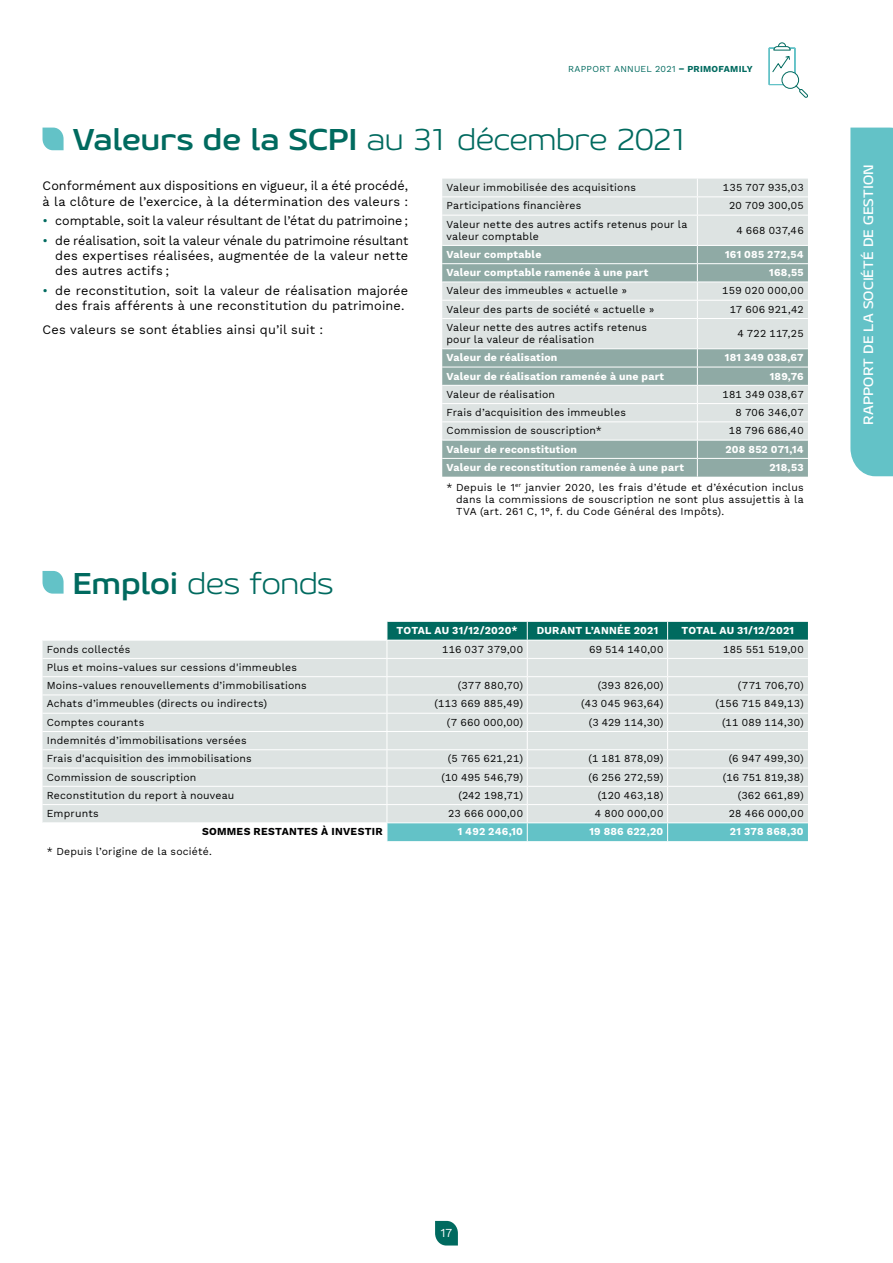
<style>
.page{position:relative;width:893px;height:1263px;background:#fff}
.page>*{position:absolute;margin:0;border:0;box-sizing:border-box;transform-origin:0 0}
.t1{font:300 30px "Geon Expanded";letter-spacing:-.01em;color:#006a5f}
.t2{font:500 13.5px "Geon Expanded";letter-spacing:.005em;color:#fff}
.t3{font:12.75px/15.3px "Work Sans";letter-spacing:.01em;color:#000}
.t4{font:12px "Work Sans";color:#fff}
.t5{font:10.5px/12px "Work Sans";letter-spacing:.02em;color:#000}
.t6{font:700 10.5px "Work Sans";letter-spacing:.02em;color:#fff}
.t7{font:700 10.5px "Work Sans";letter-spacing:.025em;color:#000}
.t8{font:9px "Work Sans";letter-spacing:.03em;color:#006a5f}
.s1{font-weight:700}
.s2{color:#006a5f}
.s3{font-weight:700;color:#fff}
</style>
<div class="page">
<div style="left:850px;top:128px;width:43px;height:348px;background:#63c2c7"></div>
<svg style="left:435px;top:1221px;width:23px;height:24px"></svg>
<svg style="left:768px;top:42px;width:40px;height:56px"></svg>
<svg style="left:43px;top:571px;width:21px;height:23px"></svg>
<div style="left:43px;top:641px;width:344px;height:181px;background:#dde3e2"></div>
<hr style="left:43px;top:658px;width:344px;height:1px;background:#fff">
<hr style="left:43px;top:676px;width:344px;height:1px;background:#fff">
<hr style="left:43px;top:694px;width:344px;height:1px;background:#fff">
<hr style="left:43px;top:713px;width:344px;height:1px;background:#fff">
<hr style="left:43px;top:731px;width:344px;height:1px;background:#fff">
<hr style="left:43px;top:749px;width:344px;height:1px;background:#fff">
<hr style="left:43px;top:768px;width:344px;height:1px;background:#fff">
<hr style="left:43px;top:786px;width:344px;height:1px;background:#fff">
<hr style="left:43px;top:804px;width:344px;height:1px;background:#fff">
<svg style="left:387px;top:622px;width:421px;height:219px;background:#c3d8d6"></svg>
<svg style="left:43px;top:128px;width:21px;height:22px"></svg>
<div style="left:442px;top:179px;width:366px;height:66px;background:#dde3e2"></div>
<svg style="left:442px;top:246px;width:366px;height:231px;background:#b9c8c6"></svg>
<hr style="left:442px;top:196px;width:255px;height:1px;background:#fff">
<hr style="left:697px;top:196px;width:111px;height:1px;background:#fff">
<svg style="left:697px;top:179px;width:1px;height:36px"></svg>
<hr style="left:442px;top:215px;width:255px;height:1px;background:#fff">
<hr style="left:697px;top:215px;width:111px;height:1px;background:#fff">
<hr style="left:697px;top:215px;width:1px;height:30px;background:#fff">
<hr style="left:442px;top:263px;width:255px;height:1px;background:#fff">
<hr style="left:697px;top:263px;width:111px;height:1px;background:#fff">
<hr style="left:442px;top:282px;width:255px;height:1px;background:#fff">
<hr style="left:697px;top:282px;width:111px;height:1px;background:#fff">
<hr style="left:442px;top:300px;width:255px;height:1px;background:#fff">
<hr style="left:697px;top:300px;width:111px;height:1px;background:#fff">
<hr style="left:442px;top:318px;width:255px;height:1px;background:#fff">
<hr style="left:697px;top:318px;width:111px;height:1px;background:#fff">
<hr style="left:442px;top:348px;width:255px;height:1px;background:#fff">
<hr style="left:697px;top:348px;width:111px;height:1px;background:#fff">
<hr style="left:442px;top:367px;width:255px;height:1px;background:#fff">
<hr style="left:697px;top:367px;width:111px;height:1px;background:#fff">
<hr style="left:442px;top:385px;width:255px;height:1px;background:#fff">
<hr style="left:697px;top:385px;width:111px;height:1px;background:#fff">
<hr style="left:442px;top:403px;width:255px;height:1px;background:#fff">
<hr style="left:697px;top:403px;width:111px;height:1px;background:#fff">
<hr style="left:442px;top:421px;width:255px;height:1px;background:#fff">
<hr style="left:697px;top:421px;width:111px;height:1px;background:#fff">
<hr style="left:442px;top:440px;width:255px;height:1px;background:#fff">
<hr style="left:697px;top:440px;width:111px;height:1px;background:#fff">
<hr style="left:442px;top:458px;width:255px;height:1px;background:#fff">
<hr style="left:697px;top:458px;width:111px;height:1px;background:#fff">
<svg style="left:697px;top:246px;width:1px;height:231px"></svg>
<p class="t8" style="left:568px;top:62px;width:186px">RAPPORT ANNUEL 2021 <span class="s1">– PRIMOFAMILY</span></p>
<h1 class="t1" style="left:73px;top:120px;width:618px"><span class="s1">Valeurs de la SCPI</span> au 31 décembre 2021</h1>
<p class="t3" style="left:43px;top:178px;width:367px">Conformément aux dispositions en vigueur, il a été procédé, à la clôture de l’exercice, à la détermination des valeurs :</p>
<p class="t3" style="left:43px;top:213px;width:367px"><span class="s2">•</span> comptable, soit la valeur résultant de l’état du patrimoine ;</p>
<p class="t3" style="left:55px;top:232px;width:355px;text-align:justify;text-indent:-13px"><span class="s2">•</span> de réalisation, soit la valeur vénale du patrimoine résultant des expertises réalisées, augmentée de la valeur nette des autres actifs ;</p>
<p class="t3" style="left:43px;top:282px;width:367px;text-align:right"><span class="s2">•</span> de reconstitution, soit la valeur de réalisation majorée des frais afférents à une reconstitution du patrimoine.</p>
<p class="t3" style="left:43px;top:322px;width:282px">Ces valeurs se sont établies ainsi qu’il suit :</p>
<p class="t5" style="left:446px;top:181px;width:191px">Valeur immobilisée des acquisitions</p>
<p class="t5" style="left:723px;top:181px;width:82px">135 707 935,03</p>
<p class="t5" style="left:446px;top:199px;width:136px">Participations financières</p>
<p class="t5" style="left:729px;top:199px;width:76px">20 709 300,05</p>
<p class="t5" style="left:446px;top:218px;width:242px">Valeur nette des autres actifs retenus pour la valeur comptable</p>
<p class="t5" style="left:736px;top:224px;width:69px">4 668 037,46</p>
<p class="t6" style="left:446px;top:246px;width:96px">Valeur comptable</p>
<p class="t6" style="left:725px;top:246px;width:80px">161 085 272,54</p>
<p class="t6" style="left:446px;top:265px;width:203px">Valeur comptable ramenée à une part</p>
<p class="t6" style="left:769px;top:265px;width:36px">168,55</p>
<p class="t5" style="left:446px;top:284px;width:182px">Valeur des immeubles « actuelle »</p>
<p class="t5" style="left:722px;top:284px;width:83px">159 020 000,00</p>
<p class="t5" style="left:446px;top:303px;width:209px">Valeur des parts de société « actuelle »</p>
<p class="t5" style="left:730px;top:303px;width:75px">17 606 921,42</p>
<p class="t5" style="left:446px;top:321px;width:202px">Valeur nette des autres actifs retenus pour la valeur de réalisation</p>
<p class="t5" style="left:737px;top:327px;width:68px">4 722 117,25</p>
<p class="t6" style="left:446px;top:350px;width:112px">Valeur de réalisation</p>
<p class="t6" style="left:725px;top:350px;width:80px">181 349 038,67</p>
<p class="t6" style="left:446px;top:368px;width:219px">Valeur de réalisation ramenée à une part</p>
<p class="t6" style="left:770px;top:368px;width:35px">189,76</p>
<p class="t5" style="left:446px;top:388px;width:110px">Valeur de réalisation</p>
<p class="t5" style="left:722px;top:388px;width:83px">181 349 038,67</p>
<p class="t5" style="left:446px;top:406px;width:181px">Frais d’acquisition des immeubles</p>
<p class="t5" style="left:735px;top:406px;width:70px">8 706 346,07</p>
<p class="t5" style="left:446px;top:424px;width:157px">Commission de souscription*</p>
<p class="t5" style="left:729px;top:424px;width:76px">18 796 686,40</p>
<p class="t6" style="left:446px;top:441px;width:132px">Valeur de reconstitution</p>
<p class="t6" style="left:725px;top:441px;width:80px">208 852 071,14</p>
<p class="t6" style="left:446px;top:459px;width:239px">Valeur de reconstitution ramenée à une part</p>
<p class="t5" style="left:446px;top:457px;width:359px;line-height:19.8px;text-align:right"><span class="s3">218,53<br></span>* Depuis le 1<sup>er</sup> janvier 2020, les frais d’étude et d’éxécution inclus</p>
<p class="t5" style="left:456px;top:493px;width:349px">dans la commissions de souscription ne sont plus assujettis à la<br>TVA (art. 261 C, 1°, f. du Code Général des Impôts).</p>
<h1 class="t1" style="left:73px;top:564px;width:263px"><span class="s1">Emploi</span> des fonds</h1>
<p class="t6" style="left:396px;top:623px;width:123px">TOTAL AU 31/12/2020*</p>
<p class="t6" style="left:537px;top:623px;width:123px">DURANT L’ANNÉE 2021</p>
<p class="t6" style="left:681px;top:623px;width:114px">TOTAL AU 31/12/2021</p>
<p class="t5" style="left:47px;top:643px;width:85px">Fonds collectés</p>
<p class="t5" style="left:442px;top:643px;width:82px">116 037 379,00</p>
<p class="t5" style="left:589px;top:643px;width:76px">69 514 140,00</p>
<p class="t5" style="left:723px;top:643px;width:82px">185 551 519,00</p>
<p class="t5" style="left:47px;top:658px;width:261px;line-height:18.3px">Plus et moins-values sur cessions d'immeubles<br>Moins-values renouvellements d’immobilisations</p>
<p class="t5" style="left:458px;top:679px;width:67px">(377 880,70)</p>
<p class="t5" style="left:598px;top:679px;width:67px">(393 826,00)</p>
<p class="t5" style="left:738px;top:679px;width:67px">(771 706,70)</p>
<p class="t5" style="left:47px;top:697px;width:222px">Achats d’immeubles (directs ou indirects)</p>
<p class="t5" style="left:435px;top:697px;width:90px">(113 669 885,49)</p>
<p class="t5" style="left:581px;top:697px;width:84px">(43 045 963,64)</p>
<p class="t5" style="left:715px;top:697px;width:90px">(156 715 849,13)</p>
<p class="t5" style="left:47px;top:716px;width:99px">Comptes courants</p>
<p class="t5" style="left:447px;top:716px;width:78px">(7 660 000,00)</p>
<p class="t5" style="left:589px;top:716px;width:76px">(3 429 114,30)</p>
<p class="t5" style="left:722px;top:716px;width:83px">(11 089 114,30)</p>
<p class="t5" style="left:47px;top:731px;width:207px;line-height:18.3px">Indemnités d’immobilisations versées<br>Frais d'acquisition des immobilisations</p>
<p class="t5" style="left:448px;top:752px;width:77px">(5 765 621,21)</p>
<p class="t5" style="left:589px;top:752px;width:76px">(1 181 878,09)</p>
<p class="t5" style="left:729px;top:752px;width:76px">(6 947 499,30)</p>
<p class="t5" style="left:47px;top:770px;width:151px">Commission de souscription</p>
<p class="t5" style="left:442px;top:770px;width:83px">(10 495 546,79)</p>
<p class="t5" style="left:589px;top:770px;width:76px">(6 256 272,59)</p>
<p class="t5" style="left:723px;top:770px;width:82px">(16 751 819,38)</p>
<p class="t5" style="left:47px;top:789px;width:189px">Reconstitution du report à nouveau</p>
<p class="t5" style="left:458px;top:789px;width:66px">(242 198,71)</p>
<p class="t5" style="left:598px;top:789px;width:67px">(120 463,18)</p>
<p class="t5" style="left:738px;top:789px;width:67px">(362 661,89)</p>
<p class="t5" style="left:47px;top:807px;width:53px">Emprunts</p>
<p class="t5" style="left:448px;top:807px;width:76px">23 666 000,00</p>
<p class="t5" style="left:595px;top:807px;width:70px">4 800 000,00</p>
<p class="t5" style="left:729px;top:807px;width:76px">28 466 000,00</p>
<p class="t7" style="left:202px;top:824px;width:182px">SOMMES RESTANTES À INVESTIR</p>
<p class="t6" style="left:458px;top:824px;width:67px">1 492 246,10</p>
<p class="t6" style="left:589px;top:824px;width:75px">19 886 622,20</p>
<p class="t6" style="left:730px;top:824px;width:75px">21 378 868,30</p>
<p class="t5" style="left:47px;top:845px;width:167px">* Depuis l’origine de la société.</p>
<p class="t2" style="left:859px;top:425px;width:262px;rotate:-90deg">RAPPORT DE LA SOCIÉTÉ DE GESTION</p>
<p class="t4" style="left:441px;top:1224px;width:13px">17</p>
</div>
